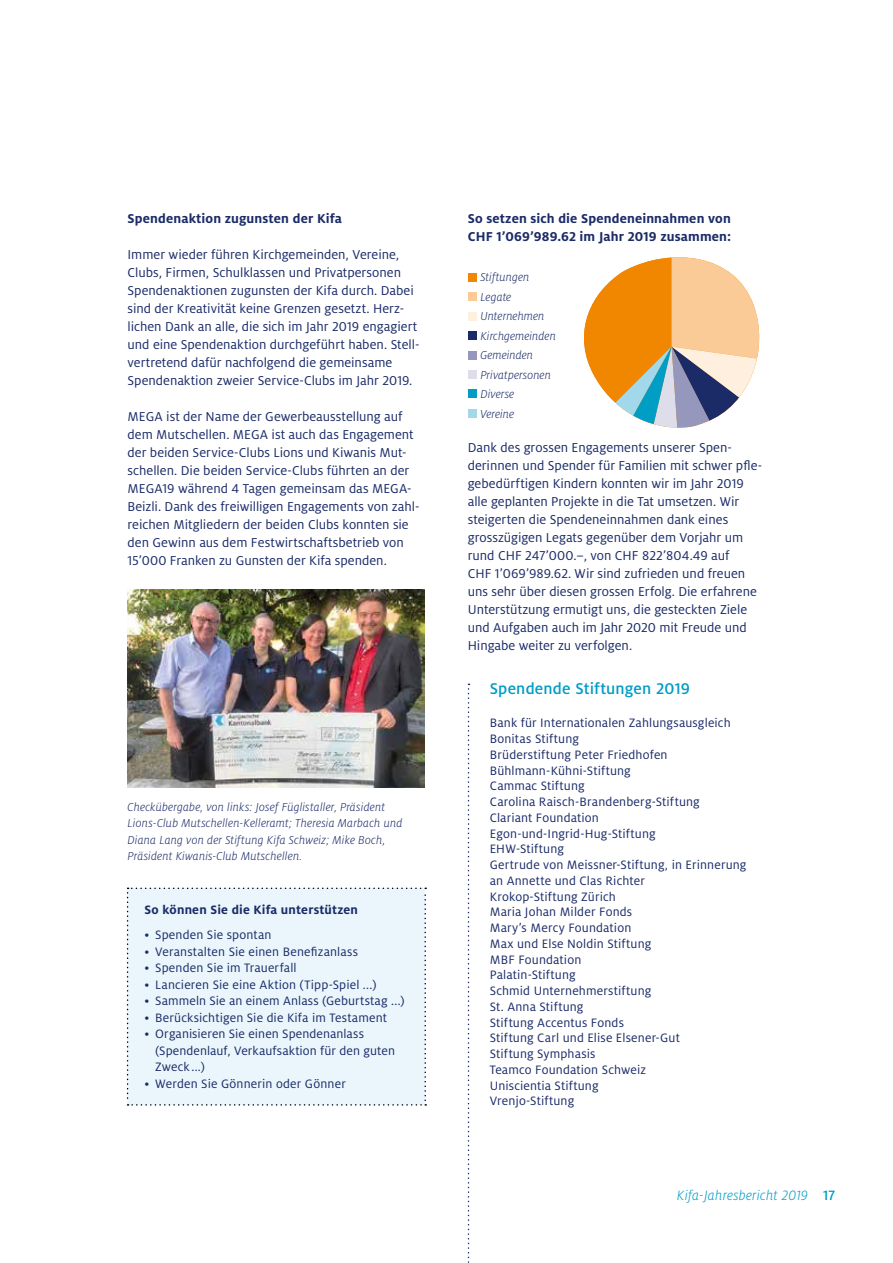
<style>
.page{position:relative;width:893px;height:1263px;background:#fff}
.page>*{position:absolute;margin:0;border:0;box-sizing:border-box;transform-origin:0 0}
.t1{font:500 17.25px "Milo Pro";letter-spacing:.01em;color:#009dc5}
.t2{font:italic 300 15px "Milo Pro";letter-spacing:.015em;color:#009dc5}
.t3{font:14.25px/18px "Milo Pro";color:#1a2b68}
.t4{font:700 14.25px/18px "Milo Pro";letter-spacing:.01em;color:#1a2b68}
.t5{font:13.5px/15.8px "Milo Pro";letter-spacing:.01em;color:#1a2b68}
.t6{font:700 13.5px "Milo Pro";letter-spacing:.015em;color:#1a2b68}
.t7{font:italic 300 12.75px/19.5px "Milo Pro";letter-spacing:.005em;color:#1a2b68}
.s1{font-weight:500;font-style:normal}
</style>
<div class="page">
<svg style="left:584px;top:257px;width:176px;height:171px"></svg>
<div style="left:468px;top:273px;width:8px;height:8px;background:#f18700"></div>
<div style="left:468px;top:331px;width:8px;height:9px;background:#1a2b68"></div>
<div style="left:468px;top:292px;width:8px;height:9px;background:#fbcb97"></div>
<div style="left:468px;top:390px;width:8px;height:8px;background:#009dc5"></div>
<div style="left:468px;top:312px;width:8px;height:8px;background:#feefde"></div>
<div style="left:468px;top:351px;width:8px;height:8px;background:#9697bc"></div>
<div style="left:468px;top:370px;width:8px;height:9px;background:#dedeeb"></div>
<div style="left:468px;top:409px;width:8px;height:9px;background:#a3d8ea"></div>
<div style="left:127px;top:887px;width:299px;height:219px;background:#eaf6fb"></div>
<svg style="left:468px;top:684px;width:1px;height:579px"></svg>
<img style="left:128px;top:589px;width:296px;height:199px">
<p class="t4" style="left:128px;top:210px;width:216px">Spendenaktion zugunsten der Kifa</p>
<p class="t3" style="left:128px;top:246px;width:293px">Immer wieder führen Kirchgemeinden, Vereine, Clubs, Firmen, Schulklassen und Privatpersonen Spendenaktionen zugunsten der Kifa durch. Dabei sind der Kreativität keine Grenzen gesetzt. Herz&shy;lichen Dank an alle, die sich im Jahr 2019 engagiert und eine Spendenaktion durchgeführt haben. Stell&shy;vertretend dafür nachfolgend die gemeinsame Spendenaktion zweier Service-Clubs im Jahr 2019.</p>
<p class="t3" style="left:128px;top:408px;width:293px">MEGA ist der Name der Gewerbeausstellung auf dem Mutschellen. MEGA ist auch das Engagement der beiden Service-Clubs Lions und Kiwanis Mut&shy;schellen. Die beiden Service-Clubs führten an der MEGA19 während 4 Tagen gemeinsam das MEGA-Beizli. Dank des freiwilligen Engagements von zahl&shy;reichen Mitgliedern der beiden Clubs konnten sie den Gewinn aus dem Festwirtschaftsbetrieb von 15’000 Franken zu Gunsten der Kifa spenden.</p>
<p class="t7" style="left:128px;top:798px;width:276px;line-height:16.5px">Checkübergabe, von links: Josef Füglistaller, Präsident Lions-Club Mutschellen-Kelleramt; Theresia Marbach und Diana Lang von der Stiftung Kifa Schweiz; Mike Boch, Präsident Kiwanis-Club Mutschellen.</p>
<p class="t6" style="left:145px;top:902px;width:215px">So können Sie die Kifa unterstützen</p>
<p class="t5" style="left:145px;top:927px;width:128px">• Spenden Sie spontan</p>
<p class="t5" style="left:145px;top:944px;width:215px">• Veranstalten Sie einen Benefizanlass</p>
<p class="t5" style="left:145px;top:960px;width:154px">• Spenden Sie im Trauerfall</p>
<p class="t5" style="left:145px;top:977px;width:234px">• Lancieren Sie eine Aktion (Tipp-Spiel ...)</p>
<p class="t5" style="left:145px;top:993px;width:262px">• Sammeln Sie an einem Anlass (Geburtstag ...)</p>
<p class="t5" style="left:145px;top:1010px;width:244px">• Berücksichtigen Sie die Kifa im Testament</p>
<p class="t5" style="left:155px;top:1026px;width:241px;line-height:16.5px;text-indent:-11px">• Organisieren Sie einen Spendenanlass (Spendenlauf, Verkaufsaktion für den guten<br>Zweck ...)</p>
<p class="t5" style="left:145px;top:1076px;width:203px">• Werden Sie Gönnerin oder Gönner</p>
<p class="t4" style="left:468px;top:209px;width:265px">So setzen sich die Spendeneinnahmen von<br>CHF 1’069’989.62 im Jahr 2019 zusammen:</p>
<p class="t7" style="left:480px;top:268px;width:77px">Stiftungen<br>Legate<br>Unternehmen<br>Kirchgemeinden<br>Gemeinden<br>Privatpersonen<br>Diverse<br>Vereine</p>
<p class="t3" style="left:468px;top:439px;width:296px">Dank des grossen Engagements unserer Spen&shy;derinnen und Spender für Familien mit schwer pfle&shy;gebedürftigen Kindern konnten wir im Jahr 2019 alle geplanten Projekte in die Tat umsetzen. Wir steigerten die Spendeneinnahmen dank eines grosszügigen Legats gegenüber dem Vorjahr um rund CHF 247’000.–, von CHF 822’804.49 auf<br>CHF 1’069’989.62. Wir sind zufrieden und freuen uns sehr über diesen grossen Erfolg. Die erfahrene Unterstützung ermutigt uns, die gesteckten Ziele und Aufgaben auch im Jahr 2020 mit Freude und Hingabe weiter zu verfolgen.</p>
<p class="t1" style="left:490px;top:679px;width:202px">Spendende Stiftungen 2019</p>
<p class="t5" style="left:490px;top:715px;width:258px">Bank für Internationalen Zahlungsausgleich<br>Bonitas Stiftung<br>Brüderstiftung Peter Friedhofen<br>Bühlmann-Kühni-Stiftung<br>Cammac Stiftung<br>Carolina Raisch-Brandenberg-Stiftung<br>Clariant Foundation<br>Egon-und-Ingrid-Hug-Stiftung<br>EHW-Stiftung<br>Gertrude von Meissner-Stiftung, in Erinnerung an Annette und Clas Richter<br>Krokop-Stiftung Zürich<br>Maria Johan Milder Fonds<br>Mary’s Mercy Foundation<br>Max und Else Noldin Stiftung<br>MBF Foundation<br>Palatin-Stiftung<br>Schmid Unternehmerstiftung<br>St. Anna Stiftung<br>Stiftung Accentus Fonds<br>Stiftung Carl und Elise Elsener-Gut<br>Stiftung Symphasis<br>Teamco Foundation Schweiz<br>Uniscientia Stiftung<br>Vrenjo-Stiftung</p>
<p class="t2" style="left:677px;top:1187px;width:160px">Kifa-Jahresbericht 2019 <span class="s1">17</span></p>
</div>
